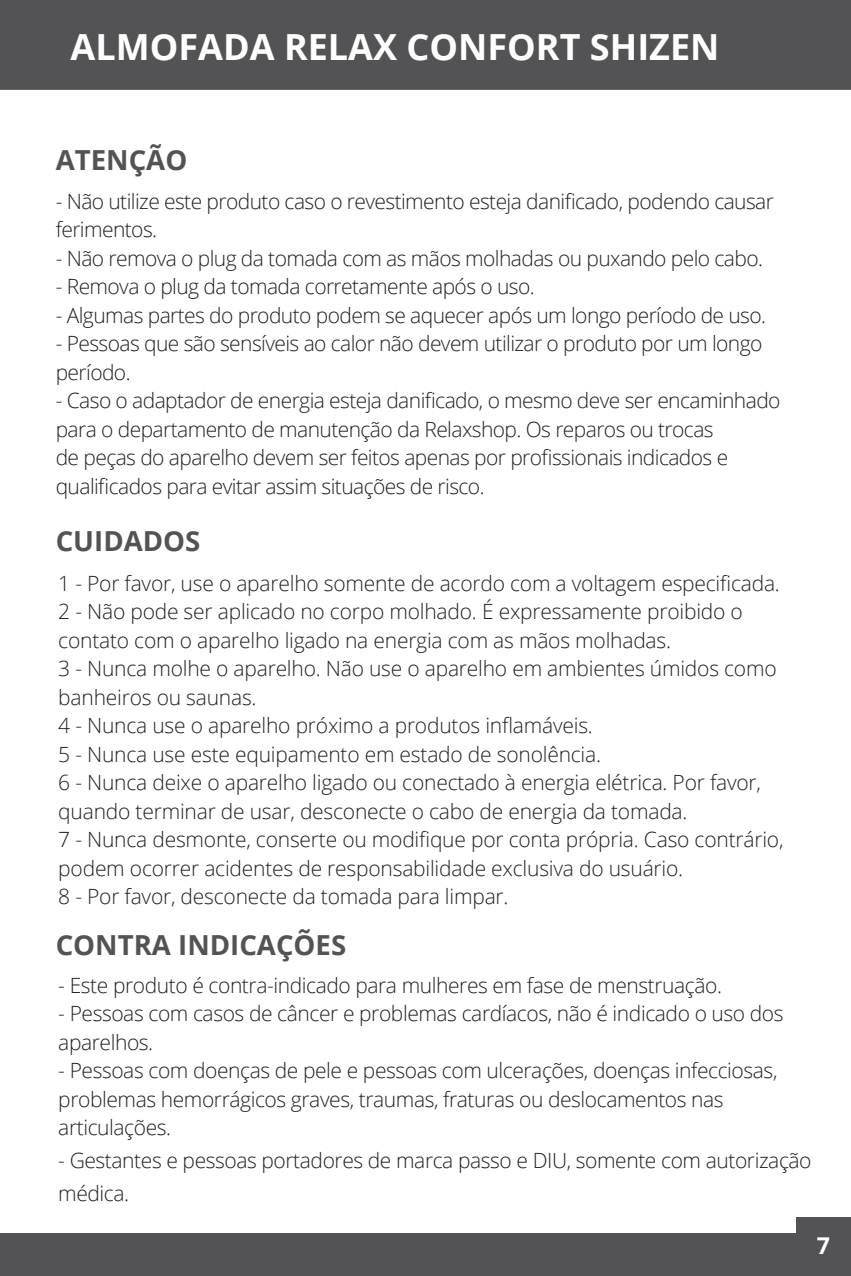
<style>
.page{position:relative;width:851px;height:1276px;background:#fff}
.page>*{position:absolute;margin:0;border:0;box-sizing:border-box;transform-origin:0 0}
.t1{font:700 39.9px "Open Sans";color:#fff}
.t2{font:700 36px "Open Sans";color:#fff}
.t3{font:700 27.6px "Open Sans";color:#535355}
.t4{font:700 23.1px "Open Sans";color:#fff}
.t5{font:300 21px/28.5px "Open Sans";letter-spacing:-.02em;color:#231f20}
</style>
<div class="page">
<div style="left:0;top:1233px;width:850px;height:43px;background:#535355"></div>
<div style="left:796px;top:1217px;width:54px;height:59px;background:#535355"></div>
<div style="left:0;top:0;width:850px;height:90px;background:#535355"></div>
<p class="t1" style="left:291px;top:18px;width:179px">MANUAL</p>
<p class="t2" style="left:71px;top:21px;width:650px">ALMOFADA RELAX CONFORT SHIZEN</p>
<p class="t3" style="left:56px;top:140px;width:133px">ATENÇÃO</p>
<p class="t5" style="left:56px;top:186px;width:719px">- Não utilize este produto caso o revestimento esteja danificado, podendo causar ferimentos.</p>
<p class="t5" style="left:56px;top:243px;width:708px">- Não remova o plug da tomada com as mãos molhadas ou puxando pelo cabo.</p>
<p class="t5" style="left:56px;top:272px;width:480px">- Remova o plug da tomada corretamente após o uso.</p>
<p class="t5" style="left:56px;top:300px;width:711px">- Algumas partes do produto podem se aquecer após um longo período de uso.</p>
<p class="t5" style="left:56px;top:329px;width:708px">- Pessoas que são sensíveis ao calor não devem utilizar o produto por um longo período.</p>
<p class="t5" style="left:56px;top:386px;width:726px">- Caso o adaptador de energia esteja danificado, o mesmo deve ser encaminhado para o departamento de manutenção da Relaxshop. Os reparos ou trocas<br>de peças do aparelho devem ser feitos apenas por profissionais indicados e qualificados para evitar assim situações de risco.</p>
<p class="t3" style="left:56px;top:521px;width:146px">CUIDADOS</p>
<p class="t5" style="left:58px;top:568px;width:723px">1 - Por favor, use o aparelho somente de acordo com a voltagem especificada.</p>
<p class="t5" style="left:58px;top:597px;width:686px">2 - Não pode ser aplicado no corpo molhado. É expressamente proibido o contato com o aparelho ligado na energia com as mãos molhadas.</p>
<p class="t5" style="left:58px;top:654px;width:719px">3 - Nunca molhe o aparelho. Não use o aparelho em ambientes úmidos como banheiros ou saunas.</p>
<p class="t5" style="left:58px;top:711px;width:536px">4 - Nunca use o aparelho próximo a produtos inflamáveis.</p>
<p class="t5" style="left:58px;top:739px;width:544px">5 - Nunca use este equipamento em estado de sonolência.</p>
<p class="t5" style="left:58px;top:768px;width:704px">6 - Nunca deixe o aparelho ligado ou conectado à energia elétrica. Por favor, quando terminar de usar, desconecte o cabo de energia da tomada.</p>
<p class="t5" style="left:58px;top:825px;width:726px">7 - Nunca desmonte, conserte ou modifique por conta própria. Caso contrário, podem ocorrer acidentes de responsabilidade exclusiva do usuário.</p>
<p class="t5" style="left:58px;top:882px;width:451px">8 - Por favor, desconecte da tomada para limpar.</p>
<p class="t3" style="left:56px;top:925px;width:292px">CONTRA INDICAÇÕES</p>
<p class="t5" style="left:58px;top:970px;width:665px">- Este produto é contra-indicado para mulheres em fase de menstruação.</p>
<p class="t5" style="left:58px;top:999px;width:726px">- Pessoas com casos de câncer e problemas cardíacos, não é indicado o uso dos aparelhos.</p>
<p class="t5" style="left:58px;top:1056px;width:720px">- Pessoas com doenças de pele e pessoas com ulcerações, doenças infecciosas, problemas hemorrágicos graves, traumas, fraturas ou deslocamentos nas articulações.</p>
<p class="t5" style="left:58px;top:1143px;width:754px;line-height:33px">- Gestantes e pessoas portadores de marca passo e DIU, somente com autorização médica.</p>
<p class="t4" style="left:816px;top:1228px;width:15px">7</p>
</div>
